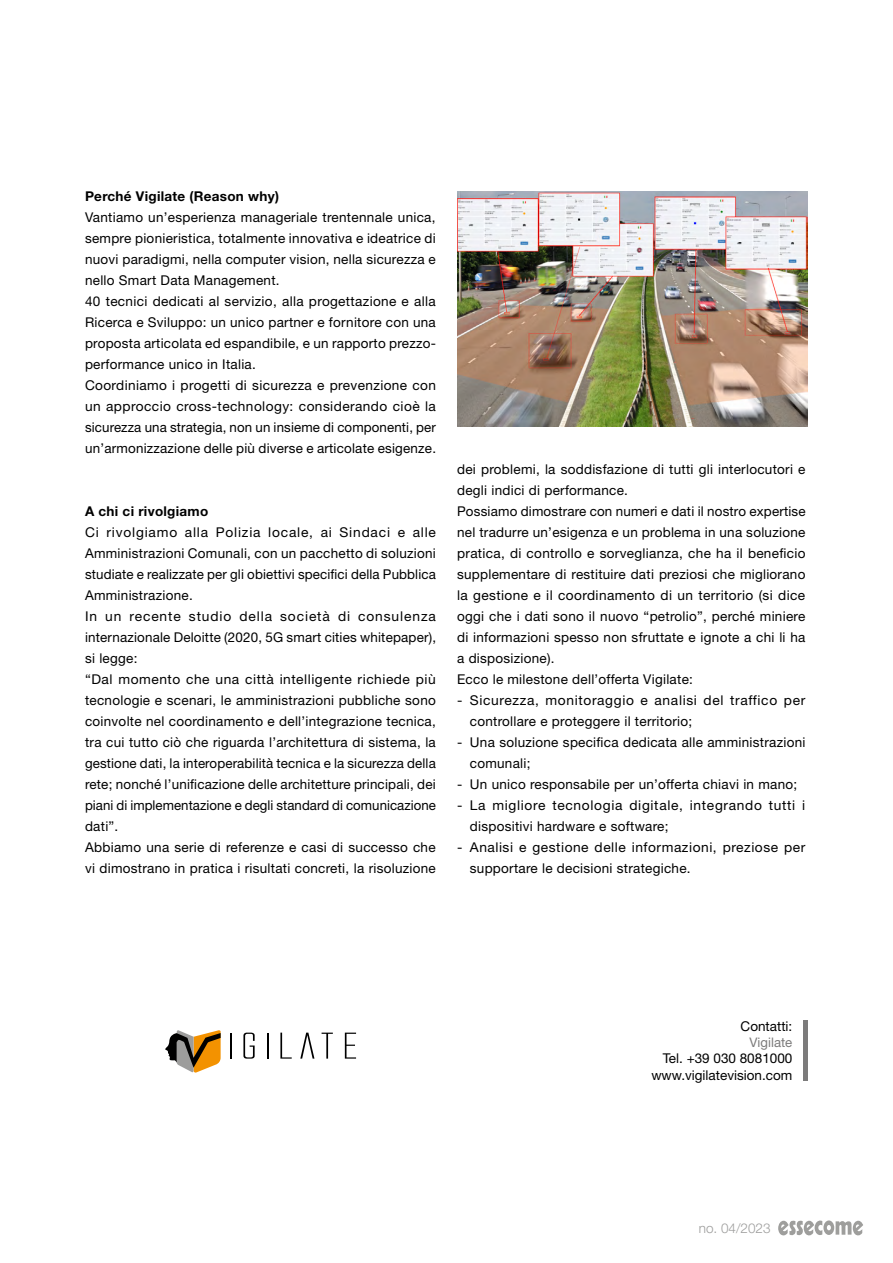
<style>
.page{position:relative;width:893px;height:1263px;background:#fff}
.page>*{position:absolute;margin:0;border:0;box-sizing:border-box;transform-origin:0 0}
.t1{font:13.5px/21px "Helvetica Neue LT Std";letter-spacing:.02em;color:#000}
.t2{font:13.5px/21px "Helvetica Neue LT Std";letter-spacing:.045em;color:#000}
.t3{font:13.5px/21px "Helvetica Neue LT Std";letter-spacing:.04em;color:#000}
.t4{font:13.5px/21px "Helvetica Neue LT Std";letter-spacing:.05em;color:#000}
.t5{font:13.5px/16.2px "Helvetica Neue LT Std";color:#000;text-align:right}
.t6{font:700 13.5px "Helvetica Neue LT Std";letter-spacing:.02em;color:#000}
.t7{font:300 13.5px "Helvetica Neue LT Std";color:#9d9d9c}
.t8{font:13.2px "Helvetica Neue LT Std";color:#7c7b7b}
</style>
<div class="page">
<img style="left:457px;top:191px;width:351px;height:235px">
<div style="left:803px;top:1020px;width:5px;height:60px;background:#7c7b7b"></div>
<svg style="left:230px;top:1033px;width:1px;height:25px"></svg>
<svg style="left:243px;top:1032px;width:12px;height:26px"></svg>
<svg style="left:267px;top:1033px;width:1px;height:25px"></svg>
<svg style="left:280px;top:1032px;width:12px;height:26px"></svg>
<svg style="left:300px;top:1032px;width:14px;height:26px"></svg>
<svg style="left:322px;top:1032px;width:11px;height:26px"></svg>
<svg style="left:345px;top:1032px;width:11px;height:26px"></svg>
<svg style="left:165px;top:1030px;width:56px;height:43px"></svg>
<svg style="left:778px;top:1220px;width:85px;height:16px"></svg>
<p class="t6" style="left:85px;top:188px;width:196px">Perché Vigilate (Reason why)</p>
<p class="t1" style="left:85px;top:206px;width:353px">Vantiamo un’esperienza manageriale trentennale unica, sempre pionieristica, totalmente innovativa e ideatrice di nuovi paradigmi, nella computer vision, nella sicurezza e nello Smart Data Management.<br>40 tecnici dedicati al servizio, alla progettazione e alla Ricerca e Sviluppo: un unico partner e fornitore con una proposta articolata ed espandibile, e un rapporto prezzo&shy;performance unico in Italia.<br>Coordiniamo i progetti di sicurezza e prevenzione con un approccio cross-technology: considerando cioè la sicurezza una strategia, non un insieme di componenti, per un’armonizzazione delle più diverse e articolate esigenze.</p>
<p class="t6" style="left:85px;top:503px;width:125px">A chi ci rivolgiamo</p>
<p class="t1" style="left:85px;top:521px;width:353px">Ci rivolgiamo alla Polizia locale, ai Sindaci e alle Amministrazioni Comunali, con un pacchetto di soluzioni studiate e realizzate per gli obiettivi specifici della Pubblica Amministrazione.<br>In un recente studio della società di consulenza internazionale Deloitte (2020, 5G smart cities whitepaper), si legge:<br>“Dal momento che una città intelligente richiede più tecnologie e scenari, le amministrazioni pubbliche sono coinvolte nel coordinamento e dell’integrazione tecnica, tra cui tutto ciò che riguarda l’architettura di sistema, la gestione dati, la interoperabilità tecnica e la sicurezza della rete; nonché l’unificazione delle architetture principali, dei piani di implementazione e degli standard di comunicazione dati”.<br>Abbiamo una serie di referenze e casi di successo che vi dimostrano in pratica i risultati concreti, la risoluzione</p>
<p class="t1" style="left:457px;top:458px;width:350px">dei problemi, la soddisfazione di tutti gli interlocutori e degli indici di performance.<br>Possiamo dimostrare con numeri e dati il nostro expertise nel tradurre un’esigenza e un problema in una soluzione pratica, di controllo e sorveglianza, che ha il beneficio supplementare di restituire dati preziosi che migliorano la gestione e il coordinamento di un territorio (si dice oggi che i dati sono il nuovo “petrolio”, perché miniere di informazioni spesso non sfruttate e ignote a chi li ha a disposizione).<br>Ecco le milestone dell’offerta Vigilate:</p>
<p class="t2" style="left:470px;top:689px;width:337px;text-indent:-13px">- Sicurezza, monitoraggio e analisi del traffico per controllare e proteggere il territorio;</p>
<p class="t1" style="left:470px;top:732px;width:337px;text-indent:-13px">- Una soluzione specifica dedicata alle amministrazioni comunali;</p>
<p class="t1" style="left:457px;top:774px;width:342px">- Un unico responsabile per un’offerta chiavi in mano;</p>
<p class="t4" style="left:470px;top:794px;width:337px;text-indent:-13px">- La migliore tecnologia digitale, integrando tutti i dispositivi hardware e software;</p>
<p class="t3" style="left:470px;top:836px;width:337px;text-indent:-13px">- Analisi e gestione delle informazioni, preziose per supportare le decisioni strategiche.</p>
<p class="t5" style="left:741px;top:1018px;width:53px">Contatti:</p>
<p class="t8" style="left:750px;top:1035px;width:44px">Vigilate</p>
<p class="t5" style="left:651px;top:1050px;width:142px">Tel. +39 030 8081000 www.vigilatevision.com</p>
<p class="t7" style="left:699px;top:1220px;width:73px">no. 04/2023</p>
</div>
